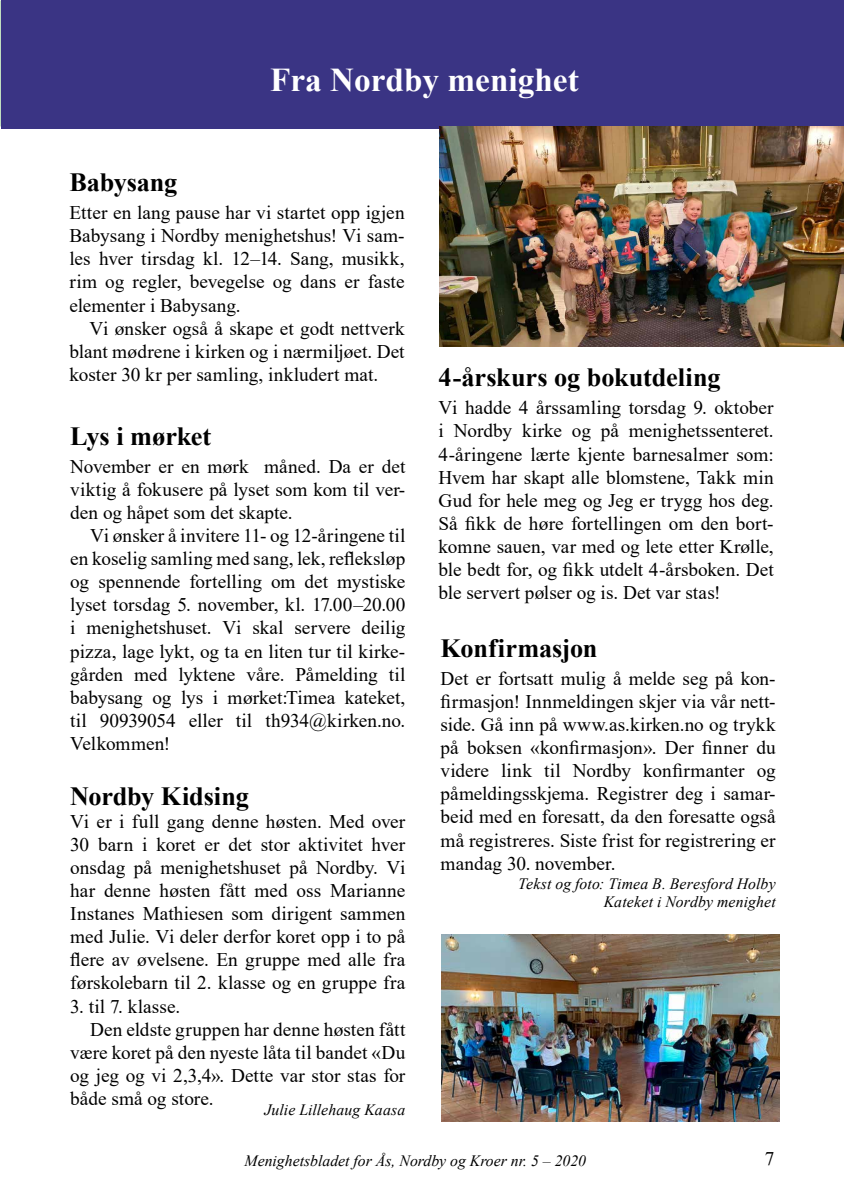
<style>
.page{position:relative;width:844px;height:1191px;background:#fff}
.page>*{position:absolute;margin:0;border:0;box-sizing:border-box;transform-origin:0 0}
.t1{font:700 33.25px "Times New Roman";color:#fff}
.t2{font:700 26.25px "Times New Roman";letter-spacing:-.005em;color:#000}
.t3{font:19.25px/23.1px "Times New Roman";color:#000;text-align:justify}
.t4{font:italic 15.75px/18.9px "Times New Roman";color:#000;text-align:right}
</style>
<div class="page">
<div style="left:1px;top:0;width:842px;height:128px;background:#3a3484"></div>
<img style="left:439px;top:126px;width:404px;height:221px">
<img style="left:441px;top:934px;width:338px;height:187px">
<h1 class="t1" style="left:270px;top:56px;width:310px">Fra Nordby menighet</h1>
<h2 class="t2" style="left:69px;top:163px;width:109px">Babysang</h2>
<p class="t3" style="left:69px;top:200px;width:336px">Etter en lang pause har vi startet opp igjen Babysang i Nordby menighetshus! Vi sam&shy;les hver tirsdag kl. 12–14. Sang, musikk, rim og regler, bevegelse og dans er faste elementer i Babysang.</p>
<p class="t3" style="left:69px;top:316px;width:336px;text-indent:20px">Vi ønsker også å skape et godt nettverk blant mødrene i kirken og i nærmiljøet. Det koster 30 kr per samling, inkludert mat.</p>
<h2 class="t2" style="left:70px;top:417px;width:142px">Lys i mørket</h2>
<p class="t3" style="left:70px;top:454px;width:336px">November er en mørk måned. Da er det viktig å fokusere på lyset som kom til ver&shy;den og håpet som det skapte.</p>
<p class="t3" style="left:70px;top:523px;width:336px;text-indent:20px">Vi ønsker å invitere 11- og 12-åringene til en koselig samling med sang, lek, refleksløp og spennende fortelling om det mystiske lyset torsdag 5. november, kl. 17.00–20.00 i menighetshuset. Vi skal servere deilig pizza, lage lykt, og ta en liten tur til kirke&shy;gården med lyktene våre. Påmelding til babysang og lys i mørket:Timea kateket, til 90939054 eller til th934@kirken.no.<br>Velkommen!</p>
<h2 class="t2" style="left:70px;top:777px;width:180px">Nordby Kidsing</h2>
<p class="t3" style="left:70px;top:809px;width:336px">Vi er i full gang denne høsten. Med over 30 barn i koret er det stor aktivitet hver onsdag på menighetshuset på Nordby. Vi har denne høsten fått med oss Marianne Instanes Mathiesen som dirigent sammen med Julie. Vi deler derfor koret opp i to på flere av øvelsene. En gruppe med alle fra førskolebarn til 2. klasse og en gruppe fra</p>
<p class="t3" style="left:70px;top:994px;width:111px">3. til 7. klasse.</p>
<p class="t3" style="left:90px;top:1017px;width:317px">Den eldste gruppen har denne høsten fått</p>
<p class="t3" style="left:70px;top:1040px;width:336px">være koret på den nyeste låta til bandet «Du</p>
<p class="t3" style="left:70px;top:1063px;width:336px">og jeg og vi 2,3,4». Dette var stor stas for</p>
<p class="t3" style="left:70px;top:1086px;width:145px">både små og store.</p>
<p class="t4" style="left:264px;top:1100px;width:142px">Julie Lillehaug Kaasa</p>
<h2 class="t2" style="left:438px;top:358px;width:283px">4-årskurs og bokutdeling</h2>
<p class="t3" style="left:438px;top:396px;width:336px">Vi hadde 4 årssamling torsdag 9. oktober i Nordby kirke og på menighetssenteret.<br>4-åringene lærte kjente barnesalmer som:<br>Hvem har skapt alle blomstene, Takk min Gud for hele meg og Jeg er trygg hos deg.<br>Så fikk de høre fortellingen om den bort&shy;komne sauen, var med og lete etter Krølle, ble bedt for, og fikk utdelt 4-årsboken. Det ble servert pølser og is. Det var stas!</p>
<h2 class="t2" style="left:440px;top:629px;width:158px">Konfirmasjon</h2>
<p class="t3" style="left:440px;top:666px;width:336px">Det er fortsatt mulig å melde seg på kon&shy;firmasjon! Innmeldingen skjer via vår nett&shy;side. Gå inn på www.as.kirken.no og trykk på boksen «konfirmasjon». Der finner du videre link til Nordby konfirmanter og påmeldingsskjema. Registrer deg i samar&shy;beid med en foresatt, da den foresatte også må registreres. Siste frist for registrering er mandag 30. november.</p>
<p class="t4" style="left:518px;top:873px;width:259px">Tekst og foto: Timea B. Beresford Holby<br>Kateket i Nordby menighet</p>
<p class="t4" style="left:244px;top:1150px;width:343px">Menighetsbladet for Ås, Nordby og Kroer nr. 5 – 2020</p>
<p class="t3" style="left:764px;top:1146px;width:11px">7</p>
</div>
